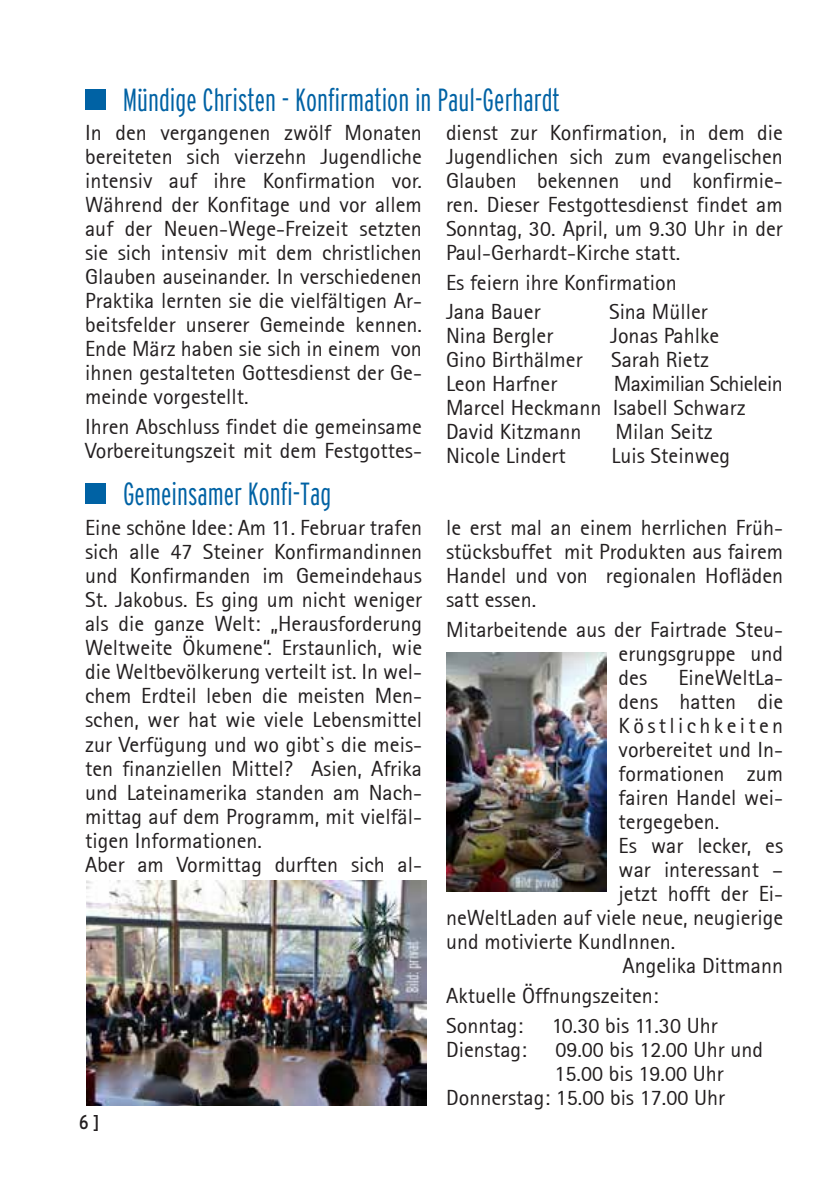
<style>
.page{position:relative;width:840px;height:1191px;background:#fff}
.page>*{position:absolute;margin:0;border:0;box-sizing:border-box;transform-origin:0 0}
.t1{font:300 extra-condensed 32px "Interstate";color:#0062a4}
.t2{font:22px/24px "Rotis Sans Serif 55";color:#231f20}
.t3{font:22px "Rotis Sans Serif 55";letter-spacing:.15em;color:#231f20}
.t4{font:condensed 20px "Interstate";color:#231f20}
</style>
<div class="page">
<div style="left:85px;top:89px;width:20px;height:20px;background:#0062a4"></div>
<div style="left:85px;top:483px;width:21px;height:20px;background:#0062a4"></div>
<img style="left:86px;top:880px;width:340px;height:226px">
<img style="left:446px;top:652px;width:160px;height:239px">
<h1 class="t1" style="left:123px;top:82px;width:438px">Mündige Christen - Konfirmation in Paul-Gerhardt</h1>
<p class="t2" style="left:85px;top:120px;width:338px;text-align:justify">In den vergangenen zwölf Monaten bereiteten sich vierzehn Jugendliche intensiv auf ihre Konfirmation vor.<br>Während der Konfitage und vor allem auf der Neuen-Wege-Freizeit setzten sie sich intensiv mit dem christlichen Glauben auseinander. In verschiedenen Praktika lernten sie die vielfältigen Ar&shy;beitsfelder unserer Gemeinde kennen.<br>Ende März haben sie sich in einem von ihnen gestalteten Gottesdienst der Ge&shy;meinde vorgestellt.</p>
<p class="t2" style="left:85px;top:414px;width:338px">Ihren Abschluss findet die gemeinsame<br>Vorbereitungszeit mit dem Festgottes-</p>
<p class="t2" style="left:446px;top:120px;width:338px;text-align:justify">dienst zur Konfirmation, in dem die Jugendlichen sich zum evangelischen Glauben bekennen und konfirmie&shy;ren. Dieser Festgottesdienst findet am Sonntag, 30. April, um 9.30 Uhr in der Paul-Gerhardt-Kirche statt.</p>
<p class="t2" style="left:446px;top:267px;width:232px;line-height:29.6px">Es feiern ihre Konfirmation<br>Jana Bauer</p>
<p class="t2" style="left:608px;top:300px;width:100px">Sina Müller</p>
<p class="t2" style="left:446px;top:324px;width:109px">Nina Bergler</p>
<p class="t2" style="left:610px;top:324px;width:110px">Jonas Pahlke</p>
<p class="t2" style="left:446px;top:348px;width:138px">Gino Birthälmer</p>
<p class="t2" style="left:610px;top:348px;width:99px">Sarah Rietz</p>
<p class="t2" style="left:446px;top:372px;width:113px">Leon Harfner</p>
<p class="t2" style="left:446px;top:372px;width:338px;text-indent:168px">Maximilian Schielein<br>Marcel Heckmann Isabell Schwarz<br>David Kitzmann</p>
<p class="t2" style="left:615px;top:420px;width:98px">Milan Seitz</p>
<p class="t2" style="left:446px;top:444px;width:121px">Nicole Lindert</p>
<p class="t2" style="left:611px;top:444px;width:120px">Luis Steinweg</p>
<h1 class="t1" style="left:123px;top:476px;width:210px">Gemeinsamer Konfi-Tag</h1>
<p class="t2" style="left:85px;top:516px;width:338px">Eine schöne Idee: Am 11. Februar trafen sich alle 47 Steiner Konfirmandinnen und Konfirmanden im Gemeindehaus St. Jakobus. Es ging um nicht weniger als die ganze Welt: „Herausforderung Weltweite Ökumene“. Erstaunlich, wie die Weltbevölkerung verteilt ist. In wel&shy;chem Erdteil leben die meisten Men&shy;schen, wer hat wie viele Lebensmittel zur Verfügung und wo gibt`s die meis&shy;ten finanziellen Mittel? Asien, Afrika und Lateinamerika standen am Nach&shy;mittag auf dem Programm, mit vielfäl&shy;tigen Informationen.<br>Aber am Vormittag durften sich al-</p>
<p class="t2" style="left:446px;top:516px;width:338px;text-align:justify">le erst mal an einem herrlichen Früh&shy;stücksbuffet mit Produkten aus fairem Handel und von regionalen Hofläden satt essen.</p>
<p class="t2" style="left:618px;top:617px;width:166px;text-align:justify;text-indent:-172px">Mitarbeitende aus der Fairtrade Steu&shy;erungsgruppe und des</p>
<p class="t2" style="left:678px;top:665px;width:106px">EineWeltLa-</p>
<p class="t2" style="left:618px;top:689px;width:166px">dens hatten die</p>
<p class="t3" style="left:618px;top:712px;width:166px">Köstlichkeiten</p>
<p class="t2" style="left:618px;top:737px;width:166px">vorbereitet und In-</p>
<p class="t2" style="left:618px;top:761px;width:166px">formationen zum</p>
<p class="t2" style="left:618px;top:785px;width:166px">fairen Handel wei-</p>
<p class="t2" style="left:618px;top:809px;width:102px">tergegeben.</p>
<p class="t2" style="left:618px;top:833px;width:166px">Es war lecker, es</p>
<p class="t2" style="left:618px;top:857px;width:166px">war interessant –</p>
<p class="t2" style="left:618px;top:881px;width:166px">jetzt hofft der Ei-</p>
<p class="t2" style="left:446px;top:905px;width:338px">neWeltLaden auf viele neue, neugierige</p>
<p class="t2" style="left:446px;top:929px;width:230px">und motivierte KundInnen.</p>
<p class="t2" style="left:622px;top:953px;width:162px">Angelika Dittmann</p>
<p class="t2" style="left:446px;top:980px;width:214px;line-height:29.6px">Aktuelle Öffnungszeiten:<br>Sonntag:</p>
<p class="t2" style="left:551px;top:1013px;width:167px">10.30 bis 11.30 Uhr</p>
<p class="t4" style="left:79px;top:1111px;width:22px">6 ]</p>
<p class="t2" style="left:446px;top:1037px;width:82px">Dienstag:</p>
<p class="t2" style="left:555px;top:1037px;width:209px">09.00 bis 12.00 Uhr und</p>
<p class="t2" style="left:554px;top:1061px;width:171px">15.00 bis 19.00 Uhr</p>
<p class="t2" style="left:446px;top:1085px;width:280px">Donnerstag: 15.00 bis 17.00 Uhr</p>
</div>
